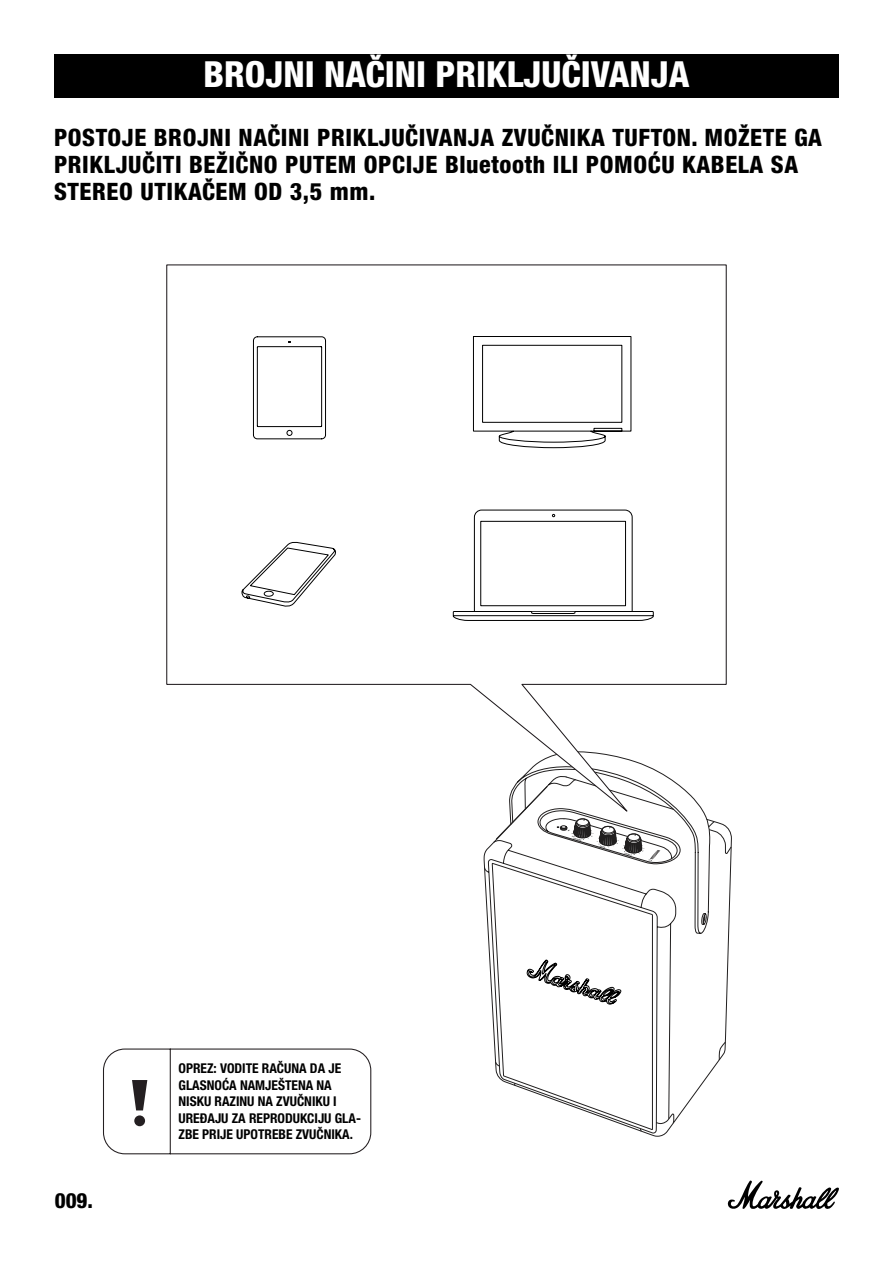
<style>
.page{position:relative;width:893px;height:1263px;background:#fff}
.page>*{position:absolute;margin:0;border:0;box-sizing:border-box;transform-origin:0 0}
.t1{font:800 condensed 36px "Helvetica Neue LT Pro";color:#fff}
.t2{font:800 condensed 24px/27px "Helvetica Neue LT Pro";letter-spacing:.025em;color:#000}
.t3{font:800 condensed 21px "Helvetica Neue LT Std";color:#000}
.t4{font:700 condensed 13.5px/16.5px "Helvetica Neue LT Pro";color:#000}
</style>
<div class="page">
<svg style="left:727px;top:1180px;width:112px;height:29px"></svg>
<svg style="left:484px;top:840px;width:11px;height:219px"></svg>
<svg style="left:495px;top:828px;width:237px;height:304px"></svg>
<svg style="left:708px;top:821px;width:7px;height:7px"></svg>
<svg style="left:495px;top:818px;width:185px;height:47px"></svg>
<div style="left:54px;top:54px;width:785px;height:44px;background:#000"></div>
<svg style="left:103px;top:1048px;width:269px;height:107px"></svg>
<div style="left:134px;top:1115px;width:11px;height:11px;background:#241f21;border-radius:50%"></div>
<svg style="left:166px;top:264px;width:561px;height:554px"></svg>
<svg style="left:241px;top:336px;width:391px;height:271px"></svg>
<svg style="left:453px;top:509px;width:201px;height:112px"></svg>
<h1 class="t1" style="left:203px;top:52px;width:488px">BROJNI NAČINI PRIKLJUČIVANJA</h1>
<p class="t2" style="left:54px;top:123px;width:769px">POSTOJE BROJNI NAČINI PRIKLJUČIVANJA ZVUČNIKA TUFTON. MOŽETE GA<br>PRIKLJUČITI BEŽIČNO PUTEM OPCIJE Bluetooth ILI POMOĆU KABELA SA<br>STEREO UTIKAČEM OD 3,5 mm.</p>
<p class="t3" style="left:55px;top:1187px;width:40px">009.</p>
<p class="t4" style="left:178px;top:1060px;width:184px">OPREZ: VODITE RAČUNA DA JE<br>GLASNOĆA NAMJEŠTENA NA<br>NISKU RAZINU NA ZVUČNIKU I<br>UREĐAJU ZA REPRODUKCIJU GLA-<br>ZBE PRIJE UPOTREBE ZVUČNIKA.</p>
</div>
